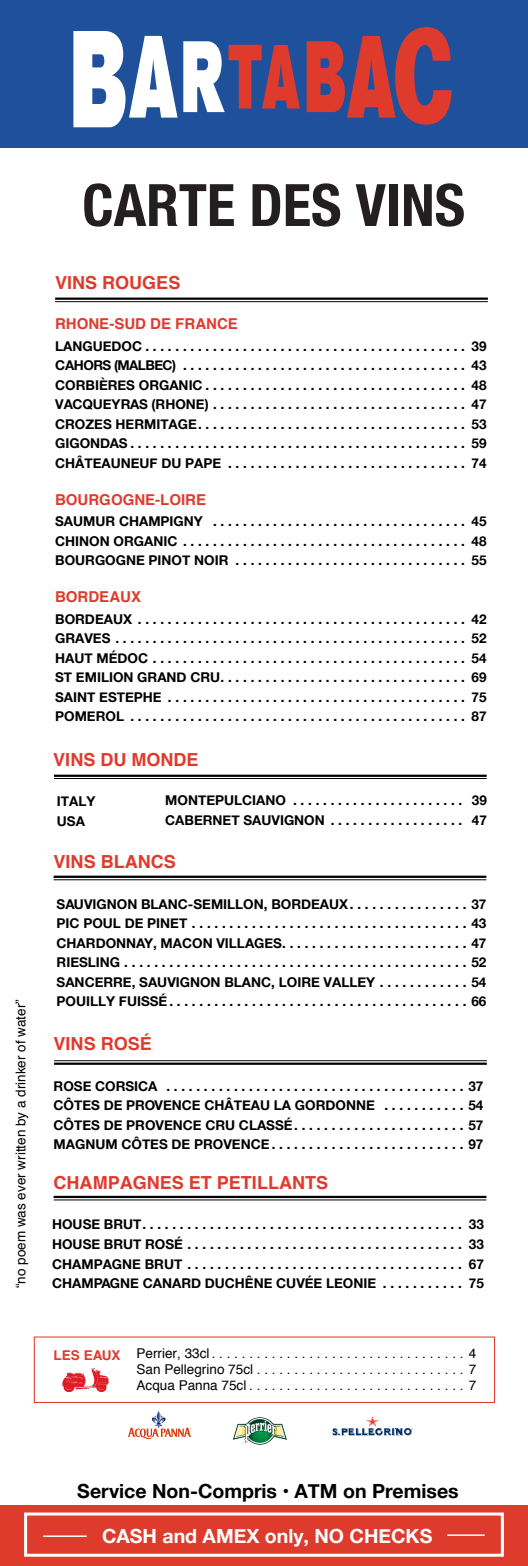
<style>
.page{position:relative;width:528px;height:1566px;background:#fff}
.page>*{position:absolute;margin:0;border:0;box-sizing:border-box;transform-origin:0 0}
.t1{font:700 condensed 58.5px "Helvetica Neue";color:#231f20}
.t2{font:700 19.5px "Helvetica Neue";color:#000}
.t3{font:700 19.5px "Helvetica Neue";color:#fff}
.t4{font:700 18px "Helvetica";color:#df3b2d}
.t5{font:700 15px "Helvetica";color:#df3b2d}
.t6{font:700 13.5px/19.5px "Helvetica Neue";color:#000;text-align:justify}
.t7{font:13.5px/16.2px "Helvetica";color:#000;text-align:justify}
.s1{font-weight:700;color:#df3b2d}
</style>
<div class="page">
<div style="left:0;top:1506px;width:527px;height:60px;background:#df3b2d"></div>
<div style="left:0;top:0;width:527px;height:148px;background:#1e509c"></div>
<svg style="left:73px;top:31px;width:104px;height:96px"></svg>
<svg style="left:183px;top:41px;width:116px;height:71px"></svg>
<svg style="left:306px;top:27px;width:145px;height:98px"></svg>
<hr style="left:43px;top:1535px;width:43px;height:2px;background:#fff">
<hr style="left:447px;top:1534px;width:37px;height:2px;background:#fff">
<hr style="left:54px;top:1196px;width:432px;height:2px;background:#000">
<hr style="left:54px;top:1200px;width:432px;height:1px;background:#000">
<hr style="left:54px;top:876px;width:432px;height:2px;background:#000">
<hr style="left:54px;top:879px;width:432px;height:1px;background:#000">
<div style="left:24px;top:1513px;width:479px;height:44px;border:3px solid #fff"></div>
<svg style="left:33px;top:1336px;width:462px;height:67px"></svg>
<img style="left:62px;top:1368px;width:46px;height:24px">
<hr style="left:54px;top:1063px;width:432px;height:2px;background:#000">
<hr style="left:54px;top:1060px;width:432px;height:1px;background:#000">
<hr style="left:55px;top:298px;width:432px;height:2px;background:#000">
<hr style="left:55px;top:301px;width:432px;height:1px;background:#000">
<hr style="left:54px;top:775px;width:432px;height:2px;background:#000">
<hr style="left:54px;top:778px;width:432px;height:1px;background:#000">
<img style="left:232px;top:1417px;width:54px;height:28px">
<svg style="left:128px;top:1411px;width:63px;height:28px"></svg>
<svg style="left:332px;top:1416px;width:80px;height:20px"></svg>
<p class="t7" style="left:13px;top:1288px;width:290px;rotate:-90deg">“no poem was ever written by a drinker of water”</p>
<h1 class="t1" style="left:82px;top:157px;width:384px">CARTE DES VINS</h1>
<h3 class="t4" style="left:55px;top:269px;width:127px">VINS ROUGES</h3>
<p class="t5" style="left:55px;top:312px;width:184px">RHONE-SUD DE FRANCE</p>
<p class="t6" style="left:55px;top:337px;width:432px">LANGUEDOC . . . . . . . . . . . . . . . . . . . . . . . . . . . . . . . . . . . . . . . . . . . 39<br>CAHORS (MALBEC) . . . . . . . . . . . . . . . . . . . . . . . . . . . . . . . . . . . . . . 43<br>CORBIÈRES ORGANIC . . . . . . . . . . . . . . . . . . . . . . . . . . . . . . . . . . . 48<br>VACQUEYRAS (RHONE) . . . . . . . . . . . . . . . . . . . . . . . . . . . . . . . . . . 47<br>CROZES HERMITAGE. . . . . . . . . . . . . . . . . . . . . . . . . . . . . . . . . . . . 53<br>GIGONDAS . . . . . . . . . . . . . . . . . . . . . . . . . . . . . . . . . . . . . . . . . . . . . 59<br>CHÂTEAUNEUF DU PAPE . . . . . . . . . . . . . . . . . . . . . . . . . . . . . . . . 74</p>
<p class="t5" style="left:55px;top:488px;width:152px">BOURGOGNE-LOIRE</p>
<p class="t6" style="left:55px;top:512px;width:432px">SAUMUR CHAMPIGNY . . . . . . . . . . . . . . . . . . . . . . . . . . . . . . . . . . 45<br>CHINON ORGANIC . . . . . . . . . . . . . . . . . . . . . . . . . . . . . . . . . . . . . . 48<br>BOURGOGNE PINOT NOIR . . . . . . . . . . . . . . . . . . . . . . . . . . . . . . . 55</p>
<p class="t5" style="left:55px;top:584px;width:87px">BORDEAUX</p>
<p class="t6" style="left:55px;top:610px;width:432px">BORDEAUX . . . . . . . . . . . . . . . . . . . . . . . . . . . . . . . . . . . . . . . . . . . . 42<br>GRAVES . . . . . . . . . . . . . . . . . . . . . . . . . . . . . . . . . . . . . . . . . . . . . . . 52<br>HAUT MÉDOC . . . . . . . . . . . . . . . . . . . . . . . . . . . . . . . . . . . . . . . . . . 54<br>ST EMILION GRAND CRU. . . . . . . . . . . . . . . . . . . . . . . . . . . . . . . . . 69<br>SAINT ESTEPHE . . . . . . . . . . . . . . . . . . . . . . . . . . . . . . . . . . . . . . . . 75<br>POMEROL . . . . . . . . . . . . . . . . . . . . . . . . . . . . . . . . . . . . . . . . . . . . . 87</p>
<h3 class="t4" style="left:53px;top:745px;width:147px">VINS DU MONDE</h3>
<p class="t6" style="left:57px;top:792px;width:40px">ITALY<br>USA</p>
<p class="t6" style="left:165px;top:791px;width:323px">MONTEPULCIANO . . . . . . . . . . . . . . . . . . . . . . . 39<br>CABERNET SAUVIGNON . . . . . . . . . . . . . . . . . . 47</p>
<h3 class="t4" style="left:54px;top:847px;width:124px">VINS BLANCS</h3>
<p class="t6" style="left:57px;top:894px;width:431px">SAUVIGNON BLANC-SEMILLON, BORDEAUX. . . . . . . . . . . . . . . . 37<br>PIC POUL DE PINET . . . . . . . . . . . . . . . . . . . . . . . . . . . . . . . . . . . . . 43<br>CHARDONNAY, MACON VILLAGES. . . . . . . . . . . . . . . . . . . . . . . . . 47<br>RIESLING . . . . . . . . . . . . . . . . . . . . . . . . . . . . . . . . . . . . . . . . . . . . . . 52<br>SANCERRE, SAUVIGNON BLANC, LOIRE VALLEY . . . . . . . . . . . . 54<br>POUILLY FUISSÉ . . . . . . . . . . . . . . . . . . . . . . . . . . . . . . . . . . . . . . . . 66</p>
<h3 class="t4" style="left:54px;top:1029px;width:100px">VINS ROSÉ</h3>
<p class="t6" style="left:54px;top:1077px;width:431px">ROSE CORSICA . . . . . . . . . . . . . . . . . . . . . . . . . . . . . . . . . . . . . . . . 37<br>CÔTES DE PROVENCE CHÂTEAU LA GORDONNE . . . . . . . . . . . 54<br>CÔTES DE PROVENCE CRU CLASSÉ. . . . . . . . . . . . . . . . . . . . . . . 57<br>MAGNUM CÔTES DE PROVENCE . . . . . . . . . . . . . . . . . . . . . . . . . . 97</p>
<h3 class="t4" style="left:54px;top:1168px;width:276px">CHAMPAGNES ET PETILLANTS</h3>
<p class="t6" style="left:52px;top:1214px;width:433px">HOUSE BRUT. . . . . . . . . . . . . . . . . . . . . . . . . . . . . . . . . . . . . . . . . . . 33<br>HOUSE BRUT ROSÉ . . . . . . . . . . . . . . . . . . . . . . . . . . . . . . . . . . . . . 33<br>CHAMPAGNE BRUT . . . . . . . . . . . . . . . . . . . . . . . . . . . . . . . . . . . . . 67<br>CHAMPAGNE CANARD DUCHÊNE CUVÉE LEONIE . . . . . . . . . . . 75</p>
<p class="t7" style="left:136px;top:1346px;width:341px;text-indent:-83px"><span class="s1">LES EAUX</span> Perrier, 33cl . . . . . . . . . . . . . . . . . . . . . . . . . . . . . . . . . . 4<br>San Pellegrino 75cl . . . . . . . . . . . . . . . . . . . . . . . . . . . . 7<br>Acqua Panna 75cl . . . . . . . . . . . . . . . . . . . . . . . . . . . . . 7</p>
<h2 class="t2" style="left:77px;top:1476px;width:382px">Service Non-Compris • ATM on Premises</h2>
<h2 class="t3" style="left:102px;top:1521px;width:331px">CASH and AMEX only, NO CHECKS</h2>
</div>
